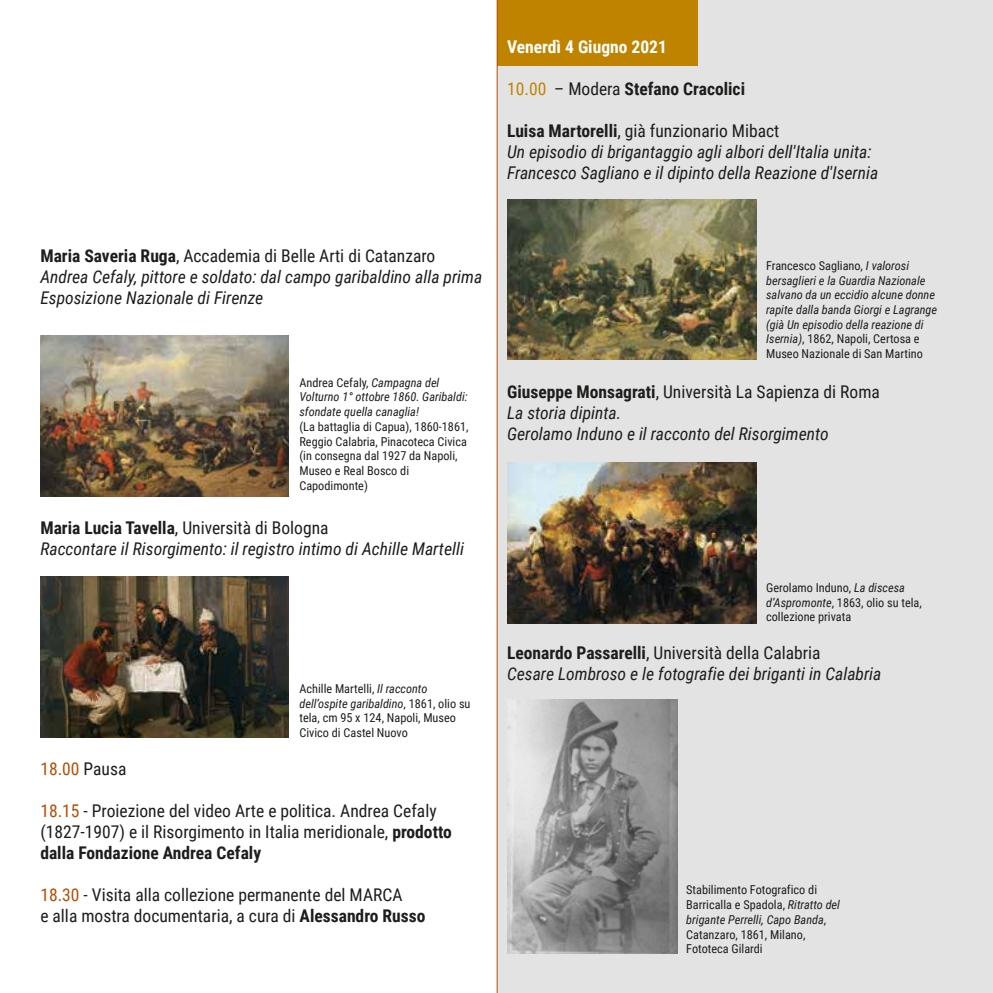
<style>
.page{position:relative;width:993px;height:993px;background:#fff}
.page>*{position:absolute;margin:0;border:0;box-sizing:border-box;transform-origin:0 0}
.t1{font:italic 17.5px/21px "Roboto Condensed";color:#1d1d1b}
.t2{font:17.5px/21px "Roboto Condensed";color:#1d1d1b}
.t3{font:700 17.5px "Roboto Condensed";color:#1d1d1b}
.t4{font:700 17.5px "Roboto Condensed";color:#fff}
.t5{font:17.5px "Roboto Condensed";color:#b64d04}
.t6{font:12.25px/14.7px "Roboto Condensed";color:#1d1d1b}
.t7{font:italic 12.25px/14.7px "Roboto Condensed";color:#1d1d1b}
.s1{font-weight:400;color:#bf8300}
.s2{font-weight:400}
.s3{font-weight:700;font-style:normal}
.s4{font-style:normal}
.s5{font-style:italic}
.s6{color:#1d1d1b}
.s7{color:#b64d04}
.s8{font-weight:700}
</style>
<div class="page">
<div style="left:497px;top:0;width:495px;height:992px;background:#e3e3e3"></div>
<div style="left:497px;top:0;width:200px;height:66px;background:#bf8300"></div>
<img style="left:40px;top:335px;width:248px;height:161px">
<img style="left:507px;top:199px;width:248px;height:160px">
<img style="left:507px;top:462px;width:248px;height:161px">
<img style="left:507px;top:699px;width:170px;height:253px">
<img style="left:40px;top:576px;width:248px;height:160px">
<hr style="left:496px;top:0;width:1px;height:992px;background:#b64d04">
<p class="t4" style="left:507px;top:34px;width:161px">Venerdì 4 Giugno 2021</p>
<p class="t3" style="left:507px;top:76px;width:239px"><span class="s1">10.00</span> <span class="s2">– Modera</span> Stefano Cracolici</p>
<p class="t1" style="left:507px;top:119px;width:372px"><span class="s3">Luisa Martorelli</span><span class="s4">, già funzionario Mibact<br></span>Un episodio di brigantaggio agli albori dell'Italia unita:<br>Francesco Sagliano e il dipinto della Reazione d'Isernia</p>
<p class="t1" style="left:40px;top:244px;width:443px"><span class="s3">Maria Saveria Ruga</span><span class="s4">, Accademia di Belle Arti di Catanzaro<br></span>Andrea Cefaly, pittore e soldato: dal campo garibaldino alla prima<br>Esposizione Nazionale di Firenze</p>
<p class="t7" style="left:299px;top:374px;width:170px"><span class="s4">Andrea Cefaly,</span> Campagna del<br>Volturno 1° ottobre 1860. Garibaldi: sfondate quella canaglia!</p>
<p class="t6" style="left:299px;top:418px;width:170px">(La battaglia di Capua), 1860-1861,<br>Reggio Calabria, Pinacoteca Civica (in consegna dal 1927 da Napoli,<br>Museo e Real Bosco di<br>Capodimonte)</p>
<p class="t1" style="left:40px;top:516px;width:425px"><span class="s3">Maria Lucia Tavella</span><span class="s4">, Università di Bologna<br></span>Raccontare il Risorgimento: il registro intimo di Achille Martelli</p>
<p class="t6" style="left:299px;top:680px;width:172px">Achille Martelli, <span class="s5">Il racconto dell’ospite garibaldino</span>, 1861, olio su tela, cm 95 x 124, Napoli, Museo<br>Civico di Castel Nuovo</p>
<p class="t5" style="left:40px;top:756px;width:87px">18.00 <span class="s6">Pausa</span></p>
<p class="t2" style="left:40px;top:799px;width:413px"><span class="s7">18.15</span> - Proiezione del video Arte e politica. Andrea Cefaly (1827-1907) e il Risorgimento in Italia meridionale, <span class="s8">prodotto dalla Fondazione Andrea Cefaly</span></p>
<p class="t2" style="left:40px;top:883px;width:386px"><span class="s7">18.30</span> - Visita alla collezione permanente del MARCA<br>e alla mostra documentaria, a cura di <span class="s8">Alessandro Russo</span></p>
<p class="t7" style="left:765px;top:257px;width:172px"><span class="s4">Francesco Sagliano,</span> I valorosi bersaglieri e la Guardia Nazionale salvano da un eccidio alcune donne rapite dalla banda Giorgi e Lagrange (già Un episodio della reazione di Isernia)<span class="s4">, 1862, Napoli, Certosa e Museo Nazionale di San Martino</span></p>
<p class="t1" style="left:507px;top:380px;width:374px"><span class="s3">Giuseppe Monsagrati</span><span class="s4">, Università La Sapienza di Roma<br></span>La storia dipinta.<br>Gerolamo Induno e il racconto del Risorgimento</p>
<p class="t6" style="left:765px;top:579px;width:157px">Gerolamo Induno, <span class="s5">La discesa d’Aspromonte</span>, 1863, olio su tela, collezione privata</p>
<p class="t1" style="left:507px;top:641px;width:376px"><span class="s3">Leonardo Passarelli</span><span class="s4">, Università della Calabria<br></span>Cesare Lombroso e le fotografie dei briganti in Calabria</p>
<p class="t6" style="left:686px;top:882px;width:155px">Stabilimento Fotografico di<br>Barricalla e Spadola, <span class="s5">Ritratto del brigante Perrelli, Capo Banda</span>,<br>Catanzaro, 1861, Milano,<br>Fototeca Gilardi</p>
</div>
